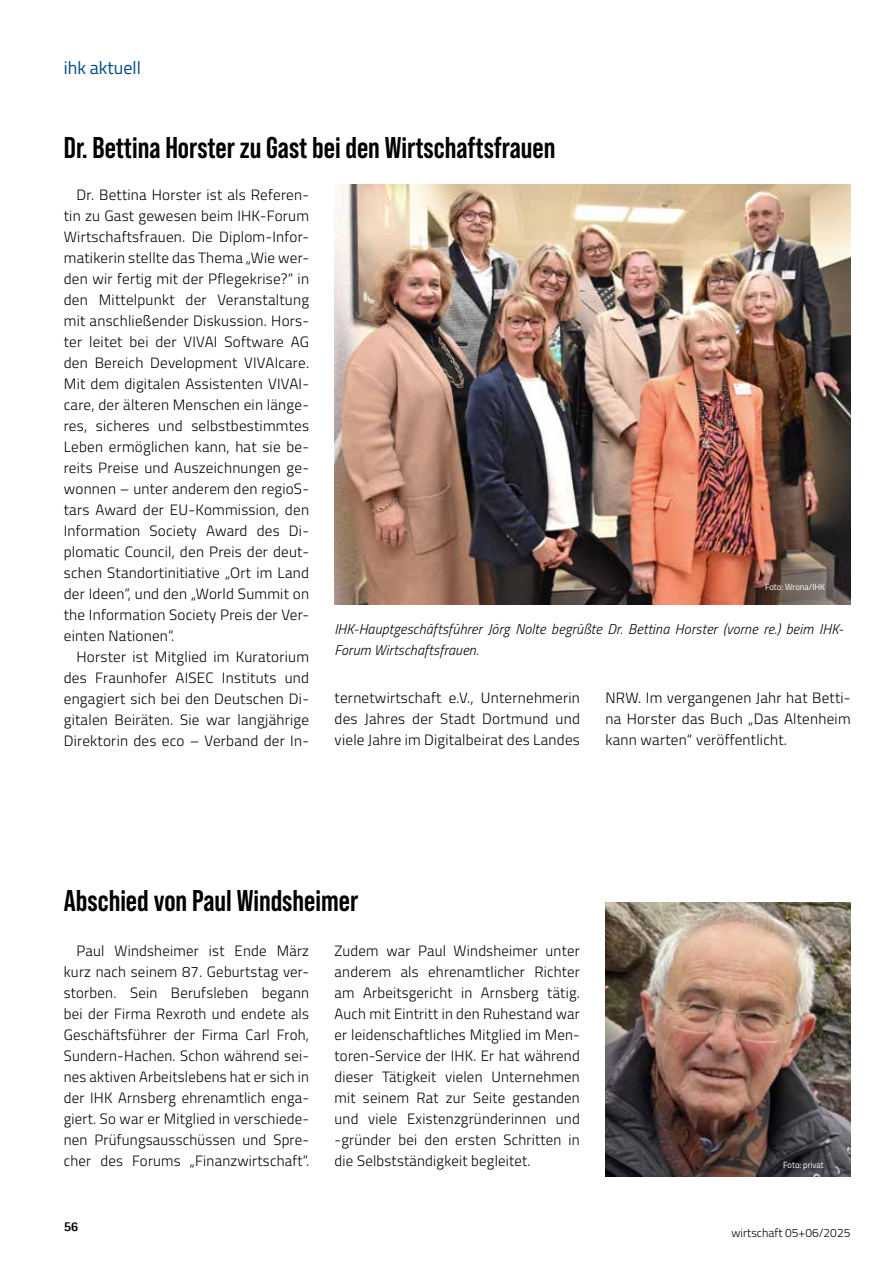
<style>
.page{position:relative;width:893px;height:1263px;background:#fff}
.page>*{position:absolute;margin:0;border:0;box-sizing:border-box;transform-origin:0 0}
.t1{font:700 30px "Bebas Neue Pro";color:#000}
.t2{font:18px "Cairo";color:#004b88}
.t3{font:300 15px/21px "Cairo";letter-spacing:.015em;color:#000;text-align:justify}
.t4{font:italic 300 14.25px/21px "Cairo";letter-spacing:.01em;color:#000}
.t5{font:800 13.5px "Agfa Rotis Sans Serif";color:#000}
.t6{font:300 12px "Cairo";color:#000}
.t7{font:9px "Cairo";color:#fff;scale:.95 1}
</style>
<div class="page">
<img style="left:334px;top:185px;width:517px;height:419px">
<img style="left:605px;top:903px;width:246px;height:274px">
<p class="t2" style="left:64px;top:55px;width:79px">ihk aktuell</p>
<h1 class="t1" style="left:64px;top:130px;width:493px">Dr. Bettina Horster zu Gast bei den Wirtschaftsfrauen</h1>
<p class="t3" style="left:64px;top:184px;width:247px;text-indent:13px">Dr. Bettina Horster ist als Referen&shy;tin zu Gast gewesen beim IHK-Forum Wirtschaftsfrauen. Die Diplom-Infor&shy;matikerin stellte das Thema „Wie wer&shy;den wir fertig mit der Pflegekrise?“ in den Mittelpunkt der Veranstaltung mit anschließender Diskussion. Hors&shy;ter leitet bei der VIVAI Software AG den Bereich Development VIVAIcare.<br>Mit dem digitalen Assistenten VIVAI&shy;care, der älteren Menschen ein länge&shy;res, sicheres und selbstbestimmtes Leben ermöglichen kann, hat sie be&shy;reits Preise und Auszeichnungen ge&shy;wonnen – unter anderem den regioS&shy;tars Award der EU-Kommission, den Information Society Award des Di&shy;plomatic Council, den Preis der deut&shy;schen Standortinitiative „Ort im Land der Ideen“, und den „World Summit on the Information Society Preis der Ver&shy;einten Nationen“.</p>
<p class="t3" style="left:64px;top:646px;width:247px;text-indent:13px">Horster ist Mitglied im Kuratorium des Fraunhofer AISEC Instituts und engagiert sich bei den Deutschen Di&shy;gitalen Beiräten. Sie war langjährige Direktorin des eco – Verband der In-</p>
<p class="t7" style="left:765px;top:580px;width:65px">Foto: Wrona/IHK</p>
<p class="t4" style="left:334px;top:619px;width:511px">IHK-Hauptgeschäftsführer Jörg Nolte begrüßte Dr. Bettina Horster (vorne re.) beim IHK-<br>Forum Wirtschaftsfrauen.</p>
<p class="t3" style="left:335px;top:687px;width:247px">ternetwirtschaft e.V., Unternehmerin des Jahres der Stadt Dortmund und viele Jahre im Digitalbeirat des Landes</p>
<p class="t3" style="left:605px;top:687px;width:247px">NRW. Im vergangenen Jahr hat Betti&shy;na Horster das Buch „Das Altenheim kann warten“ veröffentlicht.</p>
<h1 class="t1" style="left:64px;top:883px;width:296px">Abschied von Paul Windsheimer</h1>
<p class="t3" style="left:64px;top:940px;width:247px;text-indent:13px">Paul Windsheimer ist Ende März kurz nach seinem 87. Geburtstag ver&shy;storben. Sein Berufsleben begann bei der Firma Rexroth und endete als Geschäftsführer der Firma Carl Froh, Sundern-Hachen. Schon während sei&shy;nes aktiven Arbeitslebens hat er sich in der IHK Arnsberg ehrenamtlich enga&shy;giert. So war er Mitglied in verschiede&shy;nen Prüfungsausschüssen und Spre&shy;cher des Forums „Finanzwirtschaft“.</p>
<p class="t3" style="left:335px;top:940px;width:247px">Zudem war Paul Windsheimer unter anderem als ehrenamtlicher Richter am Arbeitsgericht in Arnsberg tätig.<br>Auch mit Eintritt in den Ruhestand war er leidenschaftliches Mitglied im Men&shy;toren-Service der IHK. Er hat während dieser Tätigkeit vielen Unternehmen mit seinem Rat zur Seite gestanden und viele Existenzgründerinnen und -gründer bei den ersten Schritten in die Selbstständigkeit begleitet.</p>
<p class="t5" style="left:64px;top:1218px;width:16px">56</p>
<p class="t7" style="left:783px;top:1159px;width:44px">Foto: privat</p>
<p class="t6" style="left:731px;top:1224px;width:120px">wirtschaft 05+06/2025</p>
</div>
